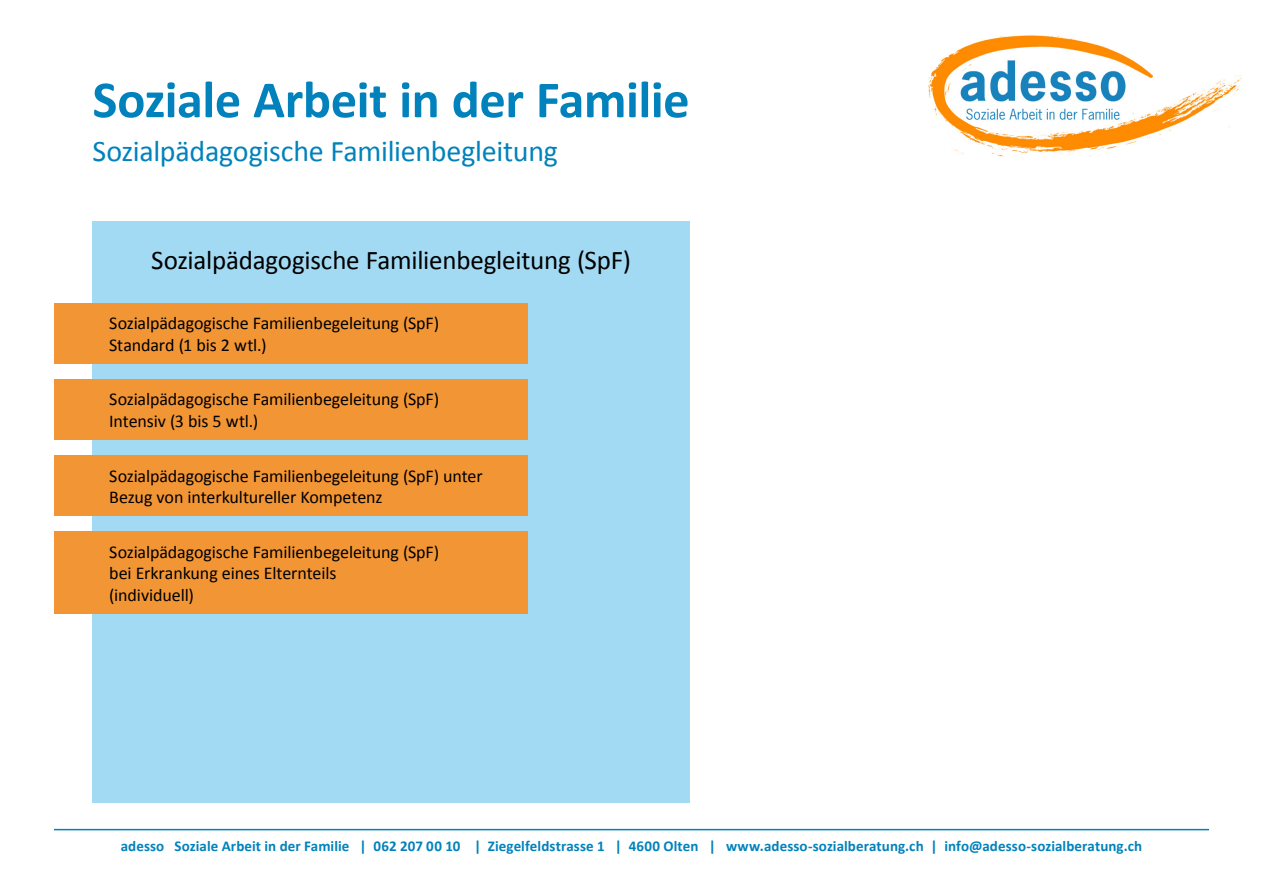
<style>
.page{position:relative;width:1263px;height:893px;background:#fff}
.page>*{position:absolute;margin:0;border:0;box-sizing:border-box;transform-origin:0 0}
.t1{font:700 52.5px "Calibri";letter-spacing:-.01em;color:#0282bc}
.t2{font:30px "Calibri";letter-spacing:-.01em;color:#0282bc}
.t3{font:27px "Calibri";letter-spacing:-.01em;color:#000}
.t4{font:18px/21.6px "Calibri";letter-spacing:-.005em;color:#000}
.t5{font:700 15px "Calibri";letter-spacing:.005em;color:#0282bc}
</style>
<div class="page">
<div style="left:92px;top:221px;width:598px;height:581px;background:#a2daf4"></div>
<div style="left:54px;top:303px;width:474px;height:61px;background:#f29535"></div>
<div style="left:54px;top:379px;width:474px;height:61px;background:#f29535"></div>
<div style="left:54px;top:455px;width:474px;height:61px;background:#f29535"></div>
<div style="left:54px;top:531px;width:474px;height:83px;background:#f29535"></div>
<hr style="left:54px;top:829px;width:1155px;height:1px;background:#0282bc">
<img style="left:928px;top:35px;width:314px;height:123px">
<h1 class="t1" style="left:92px;top:66px;width:599px">Soziale Arbeit in der Familie</h1>
<h2 class="t2" style="left:92px;top:132px;width:467px">Sozialpädagogische Familienbegleitung</h2>
<h3 class="t3" style="left:151px;top:243px;width:481px">Sozialpädagogische Familienbegleitung (SpF)</h3>
<p class="t4" style="left:109px;top:312px;width:331px">Sozialpädagogische Familienbegeleitung (SpF)<br>Standard (1 bis 2 wtl.)</p>
<p class="t4" style="left:109px;top:389px;width:331px">Sozialpädagogische Familienbegeleitung (SpF)<br>Intensiv (3 bis 5 wtl.)</p>
<p class="t4" style="left:109px;top:465px;width:375px">Sozialpädagogische Familienbegeleitung (SpF) unter<br>Bezug von interkultureller Kompetenz</p>
<p class="t4" style="left:109px;top:541px;width:331px">Sozialpädagogische Familienbegeleitung (SpF) bei Erkrankung eines Elternteils<br>(individuell)</p>
<p class="t5" style="left:121px;top:837px;width:1023px">adesso Soziale Arbeit in der Familie | 062 207 00 10 | Ziegelfeldstrasse 1 | 4600 Olten | www.adesso-sozialberatung.ch | info@adesso-sozialberatung.ch</p>
</div>
